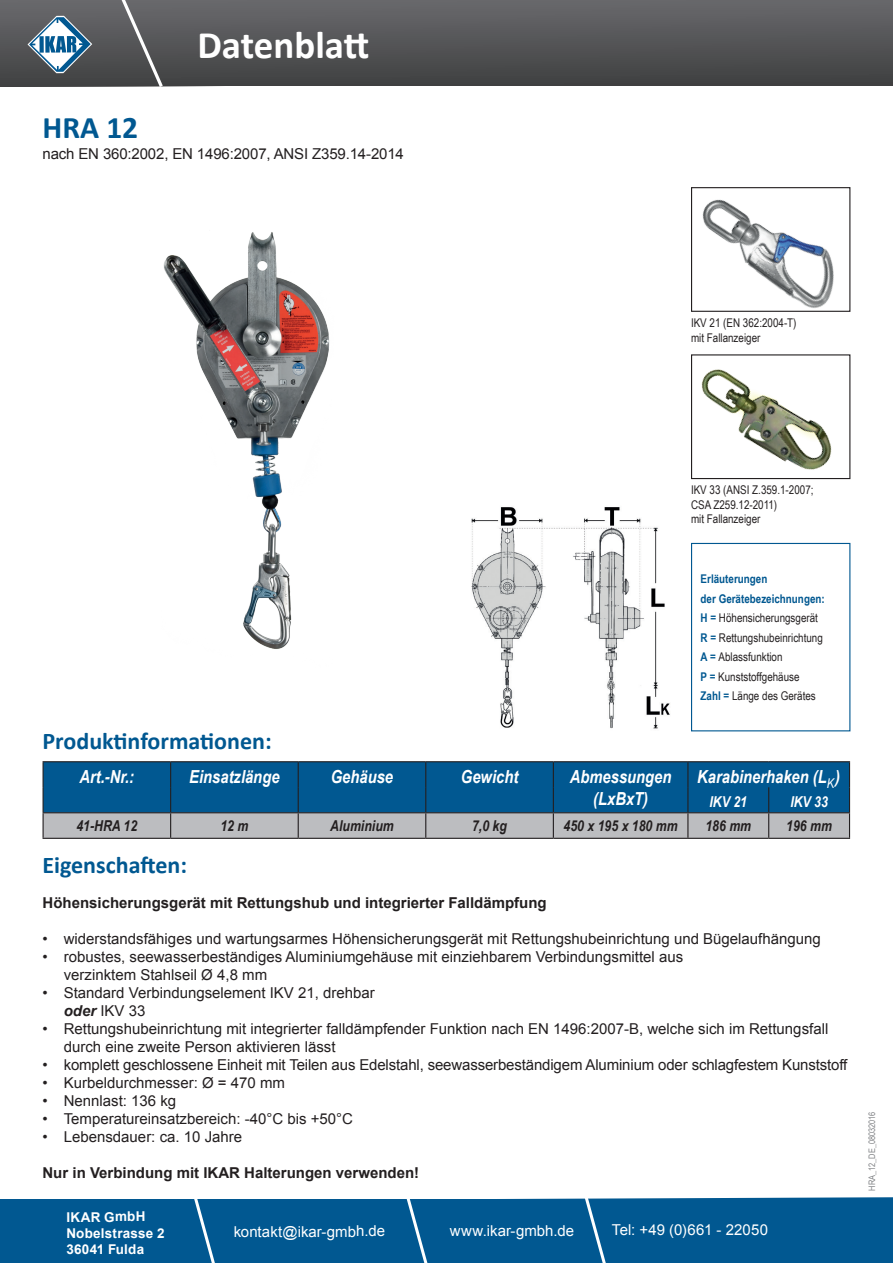
<style>
.page{position:relative;width:893px;height:1263px;background:#fff}
.page>*{position:absolute;margin:0;border:0;box-sizing:border-box;transform-origin:0 0}
.t1{font:700 39px "Calibri";color:#fff}
.t2{font:700 31.5px "Calibri";color:#015891}
.t3{font:700 24px "Calibri";color:#015891}
.t4{font:italic 700 18px/21.6px "Arial Narrow";color:#fff;text-align:center}
.t5{font:15px/18px "Arial";color:#231f20}
.t6{font:700 15px "Arial";color:#231f20}
.t7{font:15px "Arial";color:#fff}
.t8{font:italic 700 15px "Arial Narrow";color:#231f20}
.t9{font:italic 700 15px "Arial Narrow";color:#fff}
.t10{font:700 13.5px/16.2px "Arial";letter-spacing:.01em;color:#fff}
.t11{font:12px/19.5px "Arial Narrow";color:#231f20}
.t12{font:9px "Arial Narrow";color:#808285}
.s1{font-weight:700;color:#015891}
.s2{font-weight:700;font-style:italic}
</style>
<div class="page">
<svg style="left:0;top:0;width:893px;height:87px;background:#555658"></svg>
<svg style="left:114px;top:0;width:54px;height:87px;background:#606062"></svg>
<svg style="left:28px;top:14px;width:67px;height:59px"></svg>
<div style="left:0;top:1197px;width:893px;height:66px;background:#015891"></div>
<svg style="left:192px;top:1197px;width:29px;height:66px;background:#236e9f"></svg>
<svg style="left:404px;top:1197px;width:29px;height:66px;background:#236e9f"></svg>
<svg style="left:582px;top:1197px;width:29px;height:66px;background:#216d9f"></svg>
<img style="left:163px;top:232px;width:167px;height:417px">
<img style="left:702px;top:199px;width:132px;height:109px">
<div style="left:691px;top:187px;width:159px;height:125px;border:1px solid #231f20"></div>
<img style="left:701px;top:369px;width:131px;height:101px">
<div style="left:691px;top:354px;width:159px;height:125px;border:1px solid #231f20"></div>
<div style="left:691px;top:543px;width:159px;height:188px;border:1px solid #015891"></div>
<hr style="left:43px;top:838px;width:128px;height:1px;background:#231f20">
<hr style="left:171px;top:838px;width:127px;height:1px;background:#231f20">
<hr style="left:298px;top:838px;width:128px;height:1px;background:#231f20">
<hr style="left:426px;top:838px;width:127px;height:1px;background:#231f20">
<hr style="left:553px;top:838px;width:135px;height:1px;background:#231f20">
<hr style="left:688px;top:838px;width:81px;height:1px;background:#231f20">
<hr style="left:769px;top:838px;width:81px;height:1px;background:#231f20">
<hr style="left:43px;top:761px;width:128px;height:1px;background:#231f20">
<hr style="left:171px;top:761px;width:127px;height:1px;background:#231f20">
<hr style="left:298px;top:761px;width:128px;height:1px;background:#231f20">
<hr style="left:426px;top:761px;width:127px;height:1px;background:#231f20">
<hr style="left:553px;top:761px;width:135px;height:1px;background:#231f20">
<hr style="left:688px;top:761px;width:81px;height:1px;background:#231f20">
<hr style="left:769px;top:761px;width:81px;height:1px;background:#231f20">
<svg style="left:43px;top:762px;width:807px;height:76px;background:#3d779d"></svg>
<hr style="left:43px;top:812px;width:128px;height:1px;background:#231f20">
<hr style="left:171px;top:812px;width:127px;height:1px;background:#231f20">
<hr style="left:298px;top:812px;width:128px;height:1px;background:#231f20">
<hr style="left:426px;top:812px;width:127px;height:1px;background:#231f20">
<hr style="left:553px;top:812px;width:135px;height:1px;background:#231f20">
<hr style="left:688px;top:812px;width:81px;height:1px;background:#231f20">
<hr style="left:769px;top:812px;width:81px;height:1px;background:#231f20">
<img style="left:471px;top:507px;width:199px;height:222px">
<h1 class="t1" style="left:200px;top:19px;width:174px">Datenblatt</h1>
<h1 class="t1" style="left:344px;top:20px;width:27px">t</h1>
<h2 class="t2" style="left:43px;top:108px;width:97px">HRA 12</h2>
<p class="t5" style="left:43px;top:145px;width:363px">nach EN 360:2002, EN 1496:2007, ANSI Z359.14-2014</p>
<p class="t11" style="left:691px;top:315px;width:107px;line-height:15px">IKV 21 (EN 362:2004-T) mit Fallanzeiger</p>
<p class="t11" style="left:691px;top:482px;width:124px;line-height:14.4px">IKV 33 (ANSI Z.359.1-2007;<br>CSA Z259.12-2011)<br>mit Fallanzeiger</p>
<h3 class="t3" style="left:43px;top:726px;width:231px">Produktinformationen:</h3>
<p class="t11" style="left:701px;top:569px;width:126px"><span class="s1">Erläuterungen<br>der Gerätebezeichnungen:<br>H =</span> Höhensicherungsgerät<br><span class="s1">R =</span> Rettungshubeinrichtung<br><span class="s1">A =</span> Ablassfunktion<br><span class="s1">P =</span> Kunststoffgehäuse<br><span class="s1">Zahl =</span> Länge des Gerätes</p>
<p class="t4" style="left:79px;top:765px;width:56px">Art.-Nr.:</p>
<p class="t4" style="left:189px;top:765px;width:92px">Einsatzlänge</p>
<p class="t4" style="left:331px;top:765px;width:64px">Gehäuse</p>
<p class="t4" style="left:461px;top:765px;width:59px">Gewicht</p>
<p class="t4" style="left:570px;top:765px;width:103px">Abmessungen (LxBxT)</p>
<p class="t4" style="left:697px;top:765px;width:144px">Karabinerhaken (L<sub>K</sub>)</p>
<p class="t9" style="left:709px;top:790px;width:39px">IKV 21</p>
<p class="t9" style="left:790px;top:790px;width:39px">IKV 33</p>
<p class="t8" style="left:76px;top:814px;width:62px">41-HRA 12</p>
<p class="t8" style="left:220px;top:814px;width:30px">12 m</p>
<p class="t8" style="left:330px;top:814px;width:65px">Aluminium</p>
<p class="t8" style="left:472px;top:814px;width:36px">7,0 kg</p>
<p class="t8" style="left:563px;top:814px;width:116px">450 x 195 x 180 mm</p>
<p class="t8" style="left:705px;top:814px;width:47px">186 mm</p>
<p class="t8" style="left:786px;top:814px;width:47px">196 mm</p>
<h3 class="t3" style="left:43px;top:849px;width:146px">Eigenschaften:</h3>
<p class="t6" style="left:43px;top:893px;width:506px">Höhensicherungsgerät mit Rettungshub und integrierter Falldämpfung</p>
<p class="t5" style="left:43px;top:930px;width:780px">• widerstandsfähiges und wartungsarmes Höhensicherungsgerät mit Rettungshubeinrichtung und Bügelaufhängung</p>
<p class="t5" style="left:64px;top:948px;width:621px;text-indent:-21px">• robustes, seewasserbeständiges Aluminiumgehäuse mit einziehbarem Verbindungsmittel aus verzinktem Stahlseil Ø 4,8 mm</p>
<p class="t5" style="left:64px;top:984px;width:313px;text-indent:-21px">• Standard Verbindungselement IKV 21, drehbar <span class="s2">oder</span> IKV 33</p>
<p class="t5" style="left:64px;top:1020px;width:766px;text-indent:-21px">• Rettungshubeinrichtung mit integrierter falldämpfender Funktion nach EN 1496:2007-B, welche sich im Rettungsfall durch eine zweite Person aktivieren lässt</p>
<p class="t5" style="left:43px;top:1056px;width:806px">• komplett geschlossene Einheit mit Teilen aus Edelstahl, seewasserbeständigem Aluminium oder schlagfestem Kunststoff</p>
<p class="t5" style="left:43px;top:1074px;width:244px">• Kurbeldurchmesser: Ø = 470 mm</p>
<p class="t5" style="left:43px;top:1092px;width:135px">• Nennlast: 136 kg</p>
<p class="t5" style="left:43px;top:1110px;width:312px">• Temperatureinsatzbereich: -40°C bis +50°C</p>
<p class="t5" style="left:43px;top:1128px;width:201px">• Lebensdauer: ca. 10 Jahre</p>
<p class="t6" style="left:42px;top:1163px;width:378px">Nur in Verbindung mit IKAR Halterungen verwenden!</p>
<p class="t10" style="left:66px;top:1209px;width:100px">IKAR GmbH<br>Nobelstrasse 2<br>36041 Fulda</p>
<p class="t7" style="left:234px;top:1221px;width:153px">kontakt@ikar-gmbh.de</p>
<p class="t7" style="left:450px;top:1221px;width:126px">www.ikar-gmbh.de</p>
<p class="t7" style="left:612px;top:1220px;width:158px">Tel: +49 (0)661 - 22050</p>
<p class="t12" style="left:865px;top:1191px;width:81px;rotate:-90deg">HRA_12_DE_08032016</p>
</div>
